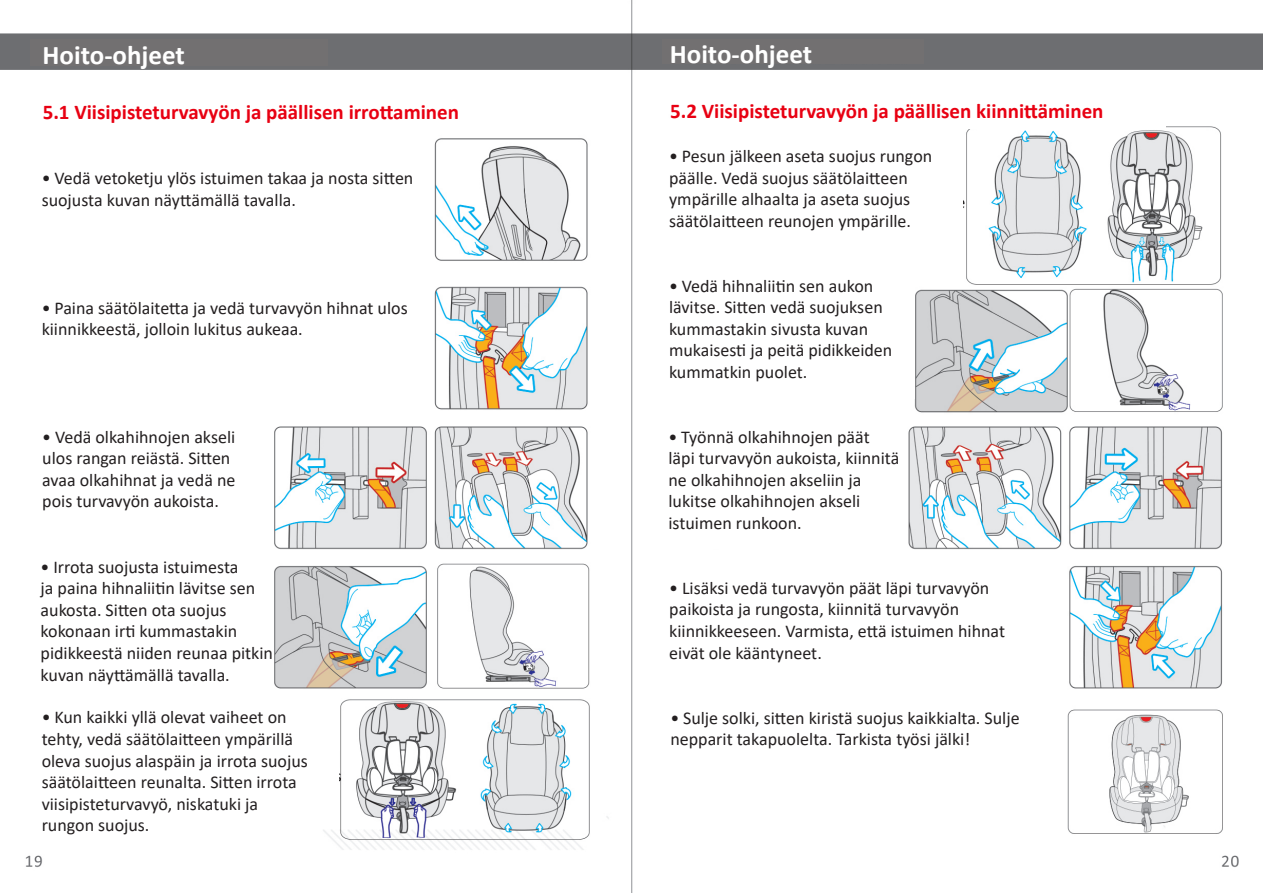
<style>
.page{position:relative;width:1263px;height:893px;background:#fff}
.page>*{position:absolute;margin:0;border:0;box-sizing:border-box;transform-origin:0 0}
.t1{font:700 27px "Calibri";color:#fff}
.t2{font:700 21px "Calibri";color:#e80012}
.t3{font:18px/21.6px "Calibri";color:#231f20}
</style>
<div class="page">
<img style="left:0;top:0;width:1263px;height:893px">
<div style="left:30px;top:40px;width:298px;height:26px;background:#727071"></div>
<div style="left:662px;top:40px;width:261px;height:24px;background:#727071"></div>
<div style="left:672px;top:91px;width:493px;height:38px;background:#fff"></div>
<div style="left:30px;top:91px;width:506px;height:38px;background:#fff"></div>
<div style="left:670px;top:564px;width:389px;height:225px;background:#fff"></div>
<div style="left:666px;top:279px;width:248px;height:120px;background:#fff"></div>
<div style="left:661px;top:414px;width:239px;height:135px;background:#fff"></div>
<div style="left:662px;top:140px;width:301px;height:123px;background:#fff"></div>
<div style="left:35px;top:145px;width:389px;height:105px;background:#fff"></div>
<div style="left:35px;top:280px;width:389px;height:105px;background:#fff"></div>
<div style="left:36px;top:429px;width:238px;height:123px;background:#fff"></div>
<div style="left:35px;top:564px;width:239px;height:120px;background:#fff"></div>
<div style="left:36px;top:700px;width:303px;height:105px;background:#fff"></div>
<p class="t1" style="left:43px;top:36px;width:144px">Hoito-ohjeet</p>
<p class="t1" style="left:670px;top:35px;width:144px">Hoito-ohjeet</p>
<p class="t2" style="left:43px;top:97px;width:418px">5.1 Viisipisteturvavyön ja päällisen irrottaminen</p>
<p class="t2" style="left:670px;top:96px;width:435px">5.2 Viisipisteturvavyön ja päällisen kiinnittäminen</p>
<p class="t3" style="left:42px;top:167px;width:373px">• Vedä vetoketju ylös istuimen takaa ja nosta sitten suojusta kuvan näyttämällä tavalla.</p>
<p class="t3" style="left:42px;top:296px;width:368px">• Paina säätölaitetta ja vedä turvavyön hihnat ulos kiinnikkeestä, jolloin lukitus aukeaa.</p>
<p class="t3" style="left:42px;top:425px;width:195px">• Vedä olkahihnojen akseli ulos rangan reiästä. Sitten avaa olkahihnat ja vedä ne pois turvavyön aukoista.</p>
<p class="t3" style="left:41px;top:555px;width:234px">• Irrota suojusta istuimesta<br>ja paina hihnaliitin lävitse sen aukosta. Sitten ota suojus kokonaan irti kummastakin pidikkeestä niiden reunaa pitkin kuvan näyttämällä tavalla.</p>
<p class="t3" style="left:42px;top:706px;width:268px">• Kun kaikki yllä olevat vaiheet on tehty, vedä säätölaitteen ympärillä oleva suojus alaspäin ja irrota suojus säätölaitteen reunalta. Sitten irrota viisipisteturvavyö, niskatuki ja rungon suojus.</p>
<p class="t3" style="left:669px;top:145px;width:265px">• Pesun jälkeen aseta suojus rungon päälle. Vedä suojus säätölaitteen ympärille alhaalta ja aseta suojus säätölaitteen reunojen ympärille.</p>
<p class="t3" style="left:669px;top:274px;width:225px">• Vedä hihnaliitin sen aukon lävitse. Sitten vedä suojuksen kummastakin sivusta kuvan mukaisesti ja peitä pidikkeiden kummatkin puolet.</p>
<p class="t3" style="left:668px;top:425px;width:232px">• Työnnä olkahihnojen päät läpi turvavyön aukoista, kiinnitä ne olkahihnojen akseliin ja lukitse olkahihnojen akseli istuimen runkoon.</p>
<p class="t3" style="left:669px;top:577px;width:337px">• Lisäksi vedä turvavyön päät läpi turvavyön paikoista ja rungosta, kiinnitä turvavyön kiinnikkeeseen. Varmista, että istuimen hihnat eivät ole kääntyneet.</p>
<p class="t3" style="left:670px;top:706px;width:351px">• Sulje solki, sitten kiristä suojus kaikkialta. Sulje nepparit takapuolelta. Tarkista työsi jälki!</p>
</div>
